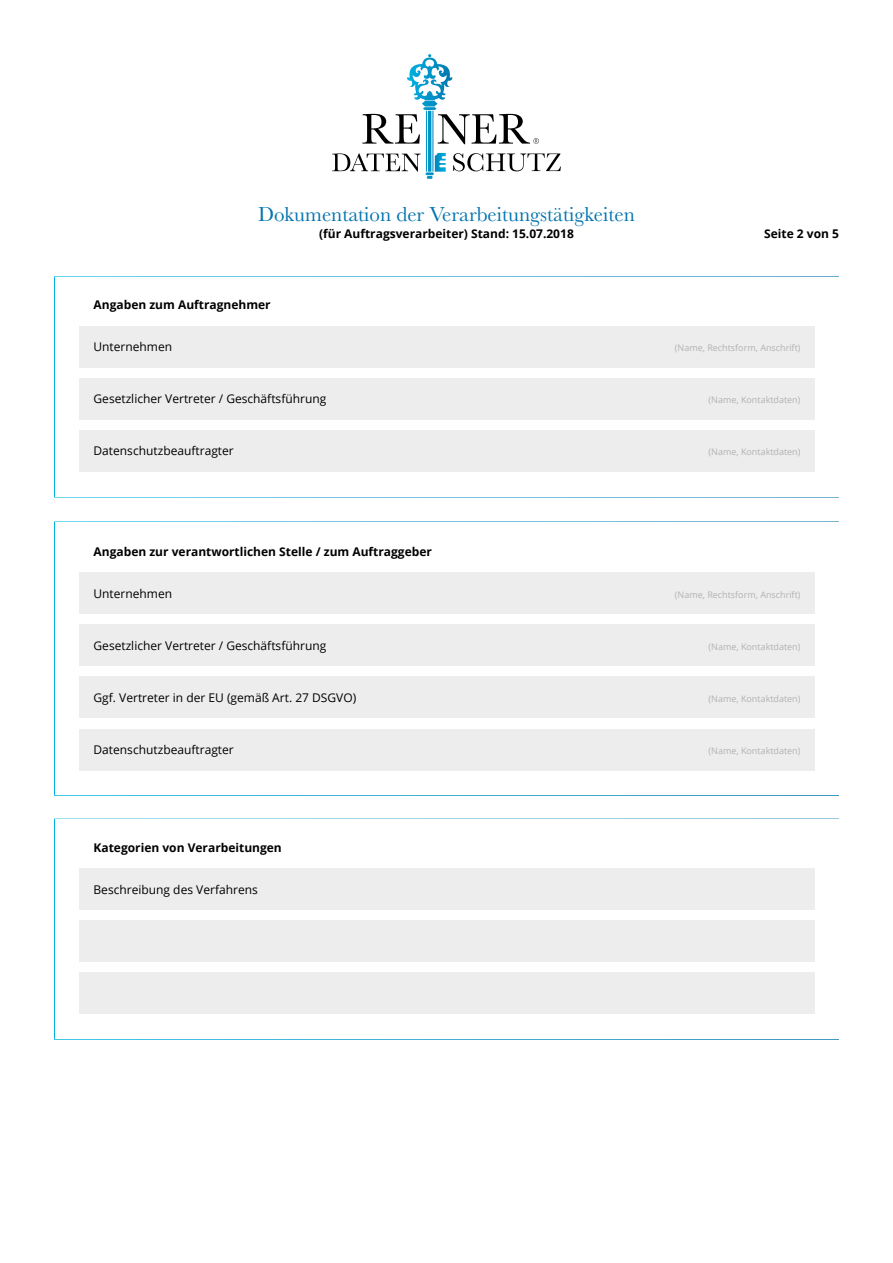
<style>
.page{position:relative;width:893px;height:1263px;background:#fff}
.page>*{position:absolute;margin:0;border:0;box-sizing:border-box;transform-origin:0 0}
.t1{font:21px "Baskerville";color:#0073af}
.t2{font:12px "Open Sans";color:#000}
.t3{font:700 12px "Open Sans";color:#000}
.t4{font:9px "Open Sans";color:#b3b2b2}
</style>
<div class="page">
<div style="left:54px;top:819px;width:785px;height:221px;background:#fff;border:2px solid #fff"></div>
<div style="left:79px;top:973px;width:735px;height:41px;background:#ededed"></div>
<div style="left:79px;top:921px;width:735px;height:41px;background:#ededed"></div>
<div style="left:79px;top:868px;width:735px;height:42px;background:#ededed"></div>
<div style="left:54px;top:521px;width:785px;height:275px;background:#fff;border:2px solid #fff"></div>
<div style="left:79px;top:676px;width:735px;height:42px;background:#ededed"></div>
<div style="left:79px;top:624px;width:735px;height:41px;background:#ededed"></div>
<div style="left:79px;top:572px;width:735px;height:41px;background:#ededed"></div>
<div style="left:79px;top:729px;width:735px;height:42px;background:#ededed"></div>
<div style="left:54px;top:276px;width:785px;height:221px;background:#fff;border:2px solid #fff"></div>
<div style="left:79px;top:431px;width:735px;height:41px;background:#ededed"></div>
<div style="left:79px;top:378px;width:735px;height:42px;background:#ededed"></div>
<svg style="left:407px;top:54px;width:46px;height:54px"></svg>
<svg style="left:435px;top:153px;width:11px;height:19px"></svg>
<svg style="left:362px;top:114px;width:58px;height:30px"></svg>
<svg style="left:332px;top:153px;width:89px;height:19px"></svg>
<svg style="left:453px;top:153px;width:108px;height:18px"></svg>
<svg style="left:438px;top:114px;width:101px;height:30px"></svg>
<div style="left:79px;top:326px;width:735px;height:42px;background:#ededed"></div>
<h1 class="t1" style="left:258px;top:201px;width:378px">Dokumentation der Verarbeitungstätigkeiten</h1>
<p class="t3" style="left:319px;top:225px;width:256px">(für Auftragsverarbeiter) Stand: 15.07.2018</p>
<p class="t3" style="left:764px;top:225px;width:76px">Seite 2 von 5</p>
<p class="t3" style="left:94px;top:296px;width:179px">Angaben zum Auftragnehmer</p>
<p class="t2" style="left:94px;top:339px;width:80px">Unternehmen</p>
<p class="t4" style="left:675px;top:342px;width:127px">(Name, Rechtsform, Anschrift)</p>
<p class="t2" style="left:94px;top:390px;width:234px">Gesetzlicher Vertreter / Geschäftsführung</p>
<p class="t4" style="left:709px;top:394px;width:93px">(Name, Kontaktdaten)</p>
<p class="t2" style="left:94px;top:442px;width:142px">Datenschutzbeauftragter</p>
<p class="t4" style="left:709px;top:445px;width:93px">(Name, Kontaktdaten)</p>
<p class="t3" style="left:94px;top:543px;width:340px">Angaben zur verantwortlichen Stelle / zum Auftraggeber</p>
<p class="t2" style="left:94px;top:585px;width:80px">Unternehmen</p>
<p class="t4" style="left:675px;top:588px;width:127px">(Name, Rechtsform, Anschrift)</p>
<p class="t2" style="left:94px;top:637px;width:234px">Gesetzlicher Vertreter / Geschäftsführung</p>
<p class="t4" style="left:709px;top:640px;width:93px">(Name, Kontaktdaten)</p>
<p class="t2" style="left:94px;top:689px;width:264px">Ggf. Vertreter in der EU (gemäß Art. 27 DSGVO)</p>
<p class="t4" style="left:709px;top:692px;width:93px">(Name, Kontaktdaten)</p>
<p class="t2" style="left:94px;top:741px;width:142px">Datenschutzbeauftragter</p>
<p class="t4" style="left:709px;top:744px;width:93px">(Name, Kontaktdaten)</p>
<p class="t3" style="left:94px;top:839px;width:190px">Kategorien von Verarbeitungen</p>
<p class="t2" style="left:94px;top:882px;width:166px">Beschreibung des Verfahrens</p>
</div>
